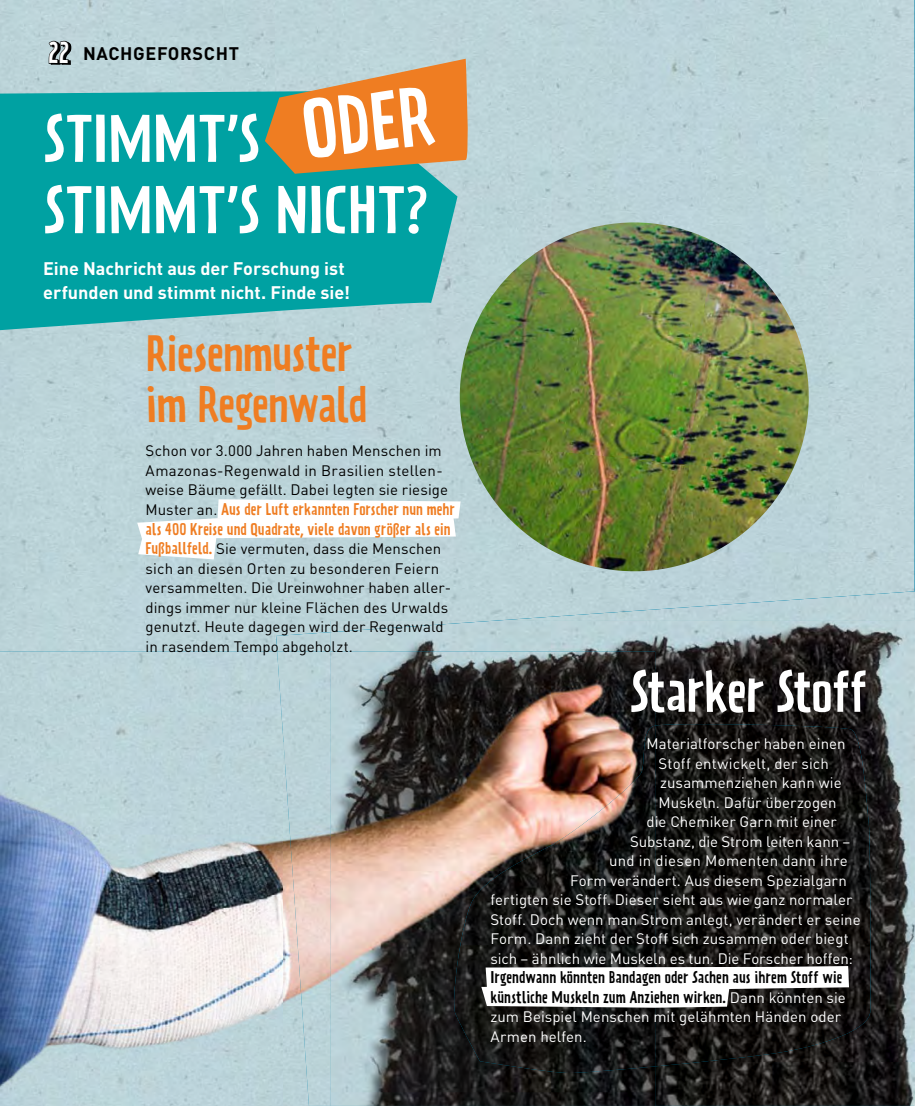
<style>
.page{position:relative;width:915px;height:1106px;background:#fff}
.page>*{position:absolute;margin:0;border:0;box-sizing:border-box;transform-origin:0 0}
.t1{font:73.65px "Prater Sans OT";color:#fff}
.t2{font:59.4px "Prater Sans OT";letter-spacing:-.01em;color:#fff}
.t3{font:51.9px "Prater Sans OT";letter-spacing:-.025em;color:#fff}
.t4{font:45px/51px "Prater Sans OT";letter-spacing:-.02em;color:#ef7d22}
.t5{font:700 18px/24px "DIN Pro";color:#fff}
.t6{font:700 18px "DIN Pro";letter-spacing:.035em;color:#000}
.t7{font:15px "DIN Pro";letter-spacing:.005em;color:#fff}
.t8{font:15px/19.5px "DIN Pro";letter-spacing:.005em;color:#000}
.t9{font:15px "Prater Sans OT";color:#000}
.s1{font-family:"Prater Sans OT";font-weight:400;font-size:27px}
.s2{font-family:"Prater Sans OT";color:#ef7d22}
.s3{font-family:"DIN Pro";color:#fff}
</style>
<div class="page">
<img style="left:914px;top:621px;width:1px;height:485px">
<img style="left:655px;top:1105px;width:207px;height:1px">
<div style="left:276px;top:591px;width:638px;height:60px;background:#bbd3d8"></div>
<img style="left:451px;top:222px;width:365px;height:357px">
<img style="left:0;top:651px;width:283px;height:455px">
<img style="left:277px;top:651px;width:54px;height:454px">
<img style="left:331px;top:621px;width:583px;height:484px">
<img style="left:283px;top:742px;width:48px;height:364px">
<img style="left:331px;top:1105px;width:324px;height:1px">
<img style="left:450px;top:725px;width:205px;height:348px">
<svg style="left:0;top:91px;width:457px;height:241px;background:#13a6a7"></svg>
<svg style="left:265px;top:59px;width:205px;height:115px;background:#d2904f"></svg>
<svg style="left:481px;top:966px;width:367px;height:41px"></svg>
<svg style="left:48px;top:40px;width:24px;height:26px"></svg>
<svg style="left:137px;top:499px;width:323px;height:60px"></svg>
<h2 class="t6" style="left:50px;top:47px;width:190px"><span class="s1">22</span> NACHGEFORSCHT</h2>
<h3 class="t1" style="left:299px;top:99px;width:133px;rotate:-6deg">ODER</h3>
<h3 class="t2" style="left:43px;top:186px;width:386px">STIMMT S Ň ICHT?</h3>
<p class="t5" style="left:43px;top:258px;width:308px">Eine Nachricht aus der Forschung ist erfunden und stimmt nicht. Finde sie!</p>
<h4 class="t4" style="left:145px;top:332px;width:223px">Riesenmuster im Regenwald</h4>
<p class="t8" style="left:145px;top:443px;width:310px">Schon vor 3.000 Jahren haben Menschen im Amazonas-Regenwald in Brasilien stellen&shy;weise Bäume gefällt. Dabei legten sie riesige Muster an. <span class="s2">Aus der Luft erkannten Forscher nun mehr als 400 Kreise und Quadrate, viele davon größer als ein Fußballfeld.</span> Sie vermuten, dass die Menschen sich an diesen Orten zu besonderen Feiern versammelten. Die Ureinwohner haben aller&shy;dings immer nur kleine Flächen des Urwalds genutzt. Heute dagegen wird der Regenwald in rasendem Tempo abgeholzt.</p>
<h3 class="t2" style="left:43px;top:114px;width:218px">STIMMT Š</h3>
<h4 class="t3" style="left:629px;top:670px;width:239px">Starker Stoff</h4>
<p class="t7" style="left:646px;top:738px;width:200px">Materialforscher haben einen</p>
<p class="t7" style="left:658px;top:758px;width:172px">Stoff entwickelt, der sich</p>
<p class="t7" style="left:660px;top:777px;width:183px">zusammenziehen kann wie</p>
<p class="t7" style="left:658px;top:797px;width:179px">Muskeln. Dafür überzogen</p>
<p class="t7" style="left:646px;top:816px;width:192px">die Chemiker Garn mit einer</p>
<p class="t7" style="left:630px;top:836px;width:222px">Substanz, die Strom leiten kann –</p>
<p class="t7" style="left:609px;top:855px;width:240px">und in diesen Momenten dann ihre</p>
<p class="t7" style="left:570px;top:875px;width:278px">Form verändert. Aus diesem Spezialgarn</p>
<p class="t7" style="left:490px;top:894px;width:363px">fertigten sie Stoff. Dieser sieht aus wie ganz normaler</p>
<p class="t7" style="left:490px;top:914px;width:371px">Stoff. Doch wenn man Strom anlegt, verändert er seine</p>
<p class="t7" style="left:490px;top:933px;width:359px">Form. Dann zieht der Stoff sich zusammen oder biegt</p>
<p class="t7" style="left:490px;top:953px;width:364px">sich – ähnlich wie Muskeln es tun. Die Forscher hoffen:</p>
<p class="t9" style="left:490px;top:971px;width:353px">Irgendwann könnten Bandagen oder Sachen aus ihrem Stoff wie</p>
<p class="t9" style="left:490px;top:990px;width:357px">künstliche Muskeln zum Anziehen wirken. <span class="s3">Dann könnten sie</span></p>
<p class="t7" style="left:490px;top:1011px;width:352px">zum Beispiel Menschen mit gelähmten Händen oder</p>
<p class="t7" style="left:490px;top:1031px;width:98px">Armen helfen.</p>
</div>
